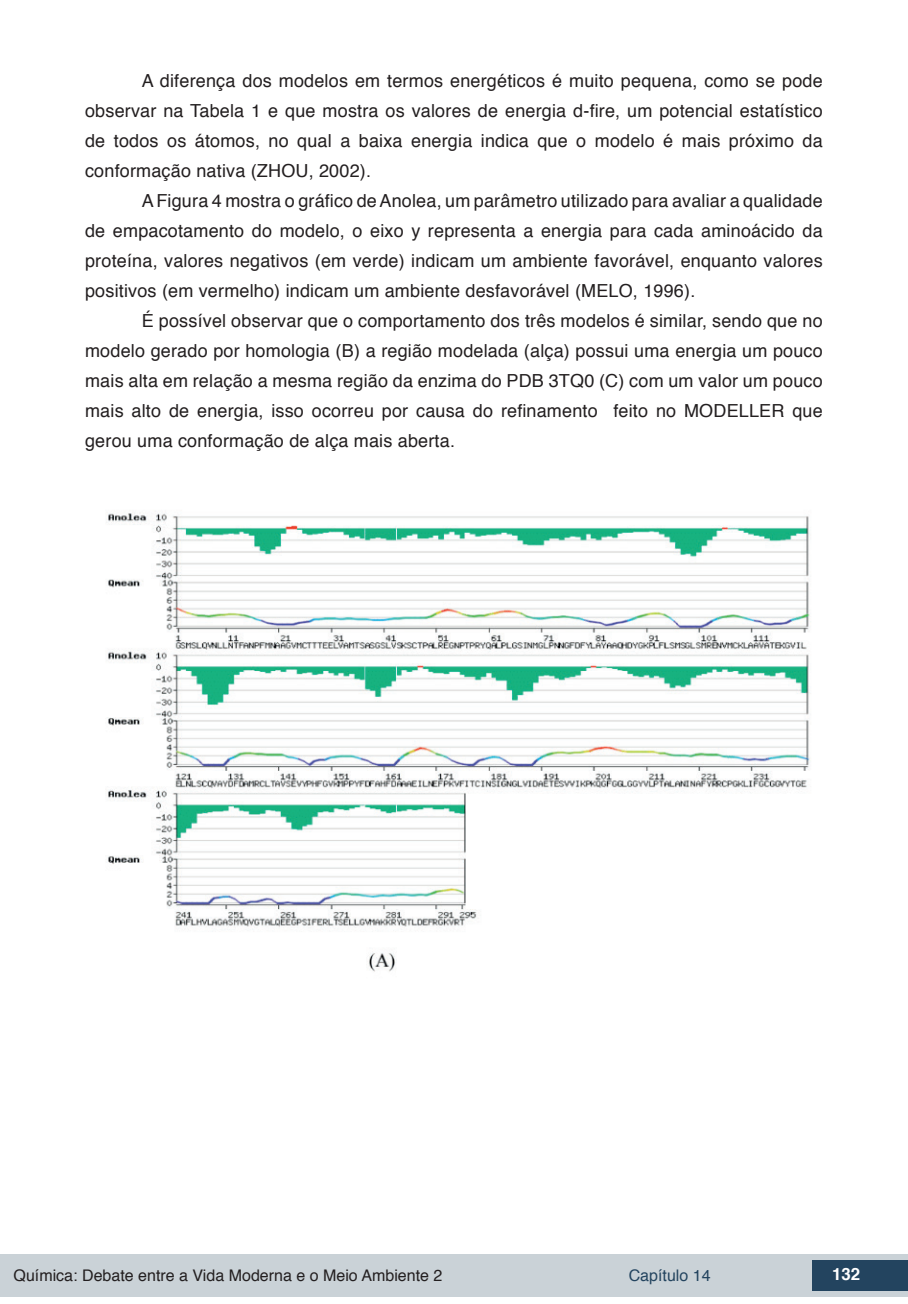
<style>
.page{position:relative;width:908px;height:1304px;background:#fff}
.page>*{position:absolute;margin:0;border:0;box-sizing:border-box;transform-origin:0 0}
.t1{font:18px/30px "Helvetica";letter-spacing:.01em;color:#231f20;text-align:justify}
.t2{font:700 16.8px "Helvetica";color:#fff}
.t3{font:16px "Helvetica";color:#231f20}
.t4{font:16px "Helvetica";color:#23445f}
</style>
<div class="page">
<div style="left:0;top:1254px;width:906px;height:43px;background:#cad2d7"></div>
<div style="left:812px;top:1261px;width:95px;height:30px;background:#23445f"></div>
<img style="left:107px;top:513px;width:704px;height:459px">
<p class="t1" style="left:85px;top:66px;width:738px;text-indent:57px">A diferença dos modelos em termos energéticos é muito pequena, como se pode observar na Tabela 1 e que mostra os valores de energia d-fire, um potencial estatístico de todos os átomos, no qual a baixa energia indica que o modelo é mais próximo da conformação nativa (ZHOU, 2002).</p>
<p class="t1" style="left:85px;top:186px;width:738px;text-indent:57px">A Figura 4 mostra o gráfico de Anolea, um parâmetro utilizado para avaliar a qualidade de empacotamento do modelo, o eixo y representa a energia para cada aminoácido da proteína, valores negativos (em verde) indicam um ambiente favorável, enquanto valores positivos (em vermelho) indicam um ambiente desfavorável (MELO, 1996).</p>
<p class="t1" style="left:85px;top:306px;width:738px;text-indent:57px">É possível observar que o comportamento dos três modelos é similar, sendo que no modelo gerado por homologia (B) a região modelada (alça) possui uma energia um pouco mais alta em relação a mesma região da enzima do PDB 3TQ0 (C) com um valor um pouco mais alto de energia, isso ocorreu por causa do refinamento feito no MODELLER que gerou uma conformação de alça mais aberta.</p>
<p class="t3" style="left:14px;top:1263px;width:430px">Química: Debate entre a Vida Moderna e o Meio Ambiente 2</p>
<p class="t4" style="left:628px;top:1263px;width:83px">Capítulo 14</p>
<p class="t2" style="left:831px;top:1261px;width:30px">132</p>
</div>
